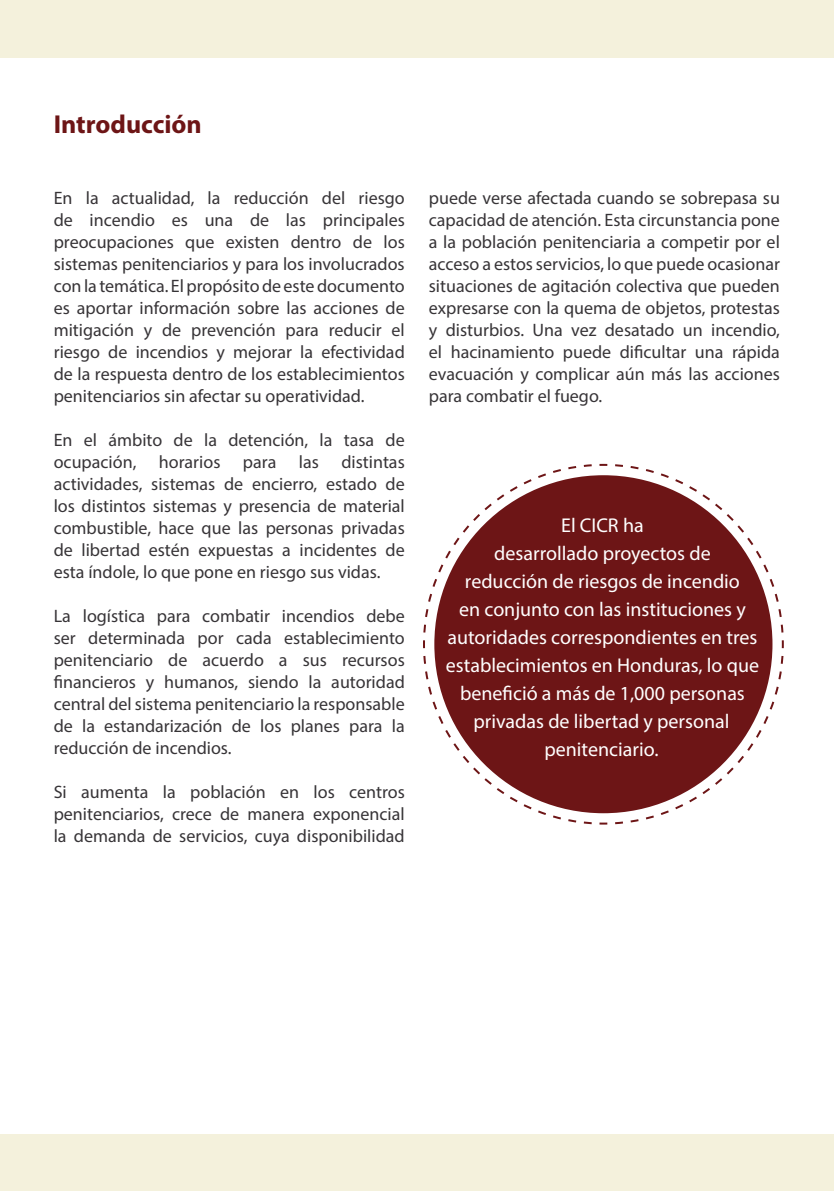
<style>
.page{position:relative;width:834px;height:1191px;background:#fff}
.page>*{position:absolute;margin:0;border:0;box-sizing:border-box;transform-origin:0 0}
.t1{font:700 26px "Myriad Pro";color:#6d1516}
.t2{font:20px/28px "Myriad Pro";color:#fff;text-align:center}
.t3{font:18px/22px "Myriad Pro";color:#373437;text-align:justify}
</style>
<div class="page">
<div style="left:0;top:1134px;width:833px;height:57px;background:#f4f1dc"></div>
<div style="left:0;top:0;width:833px;height:57px;background:#f4f1dc"></div>
<svg style="left:423px;top:463px;width:361px;height:362px"></svg>
<div style="left:434px;top:475px;width:338px;height:338px;background:#6d1516;border-radius:50%"></div>
<h1 class="t1" style="left:54px;top:107px;width:150px">Introducción</h1>
<p class="t3" style="left:54px;top:187px;width:352px">En la actualidad, la reducción del riesgo de incendio es una de las principales preocupaciones que existen dentro de los sistemas penitenciarios y para los involucrados con la temática. El propósito de este documento es aportar información sobre las acciones de mitigación y de prevención para reducir el riesgo de incendios y mejorar la efectividad de la respuesta dentro de los establecimientos penitenciarios sin afectar su operatividad.</p>
<p class="t3" style="left:54px;top:429px;width:352px">En el ámbito de la detención, la tasa de ocupación, horarios para las distintas actividades, sistemas de encierro, estado de los distintos sistemas y presencia de material combustible, hace que las personas privadas de libertad estén expuestas a incidentes de esta índole, lo que pone en riesgo sus vidas.</p>
<p class="t3" style="left:54px;top:605px;width:352px">La logística para combatir incendios debe ser determinada por cada establecimiento penitenciario de acuerdo a sus recursos financieros y humanos, siendo la autoridad central del sistema penitenciario la responsable de la estandarización de los planes para la reducción de incendios.</p>
<p class="t3" style="left:54px;top:781px;width:352px">Si aumenta la población en los centros penitenciarios, crece de manera exponencial la demanda de servicios, cuya disponibilidad</p>
<p class="t3" style="left:429px;top:187px;width:352px">puede verse afectada cuando se sobrepasa su capacidad de atención. Esta circunstancia pone a la población penitenciaria a competir por el acceso a estos servicios, lo que puede ocasionar situaciones de agitación colectiva que pueden expresarse con la quema de objetos, protestas y disturbios. Una vez desatado un incendio, el hacinamiento puede dificultar una rápida evacuación y complicar aún más las acciones para combatir el fuego.</p>
<p class="t2" style="left:445px;top:510px;width:315px">El CICR ha<br>desarrollado proyectos de<br>reducción de riesgos de incendio<br>en conjunto con las instituciones y autoridades correspondientes en tres establecimientos en Honduras, lo que benefició a más de 1,000 personas privadas de libertad y personal penitenciario.</p>
</div>
